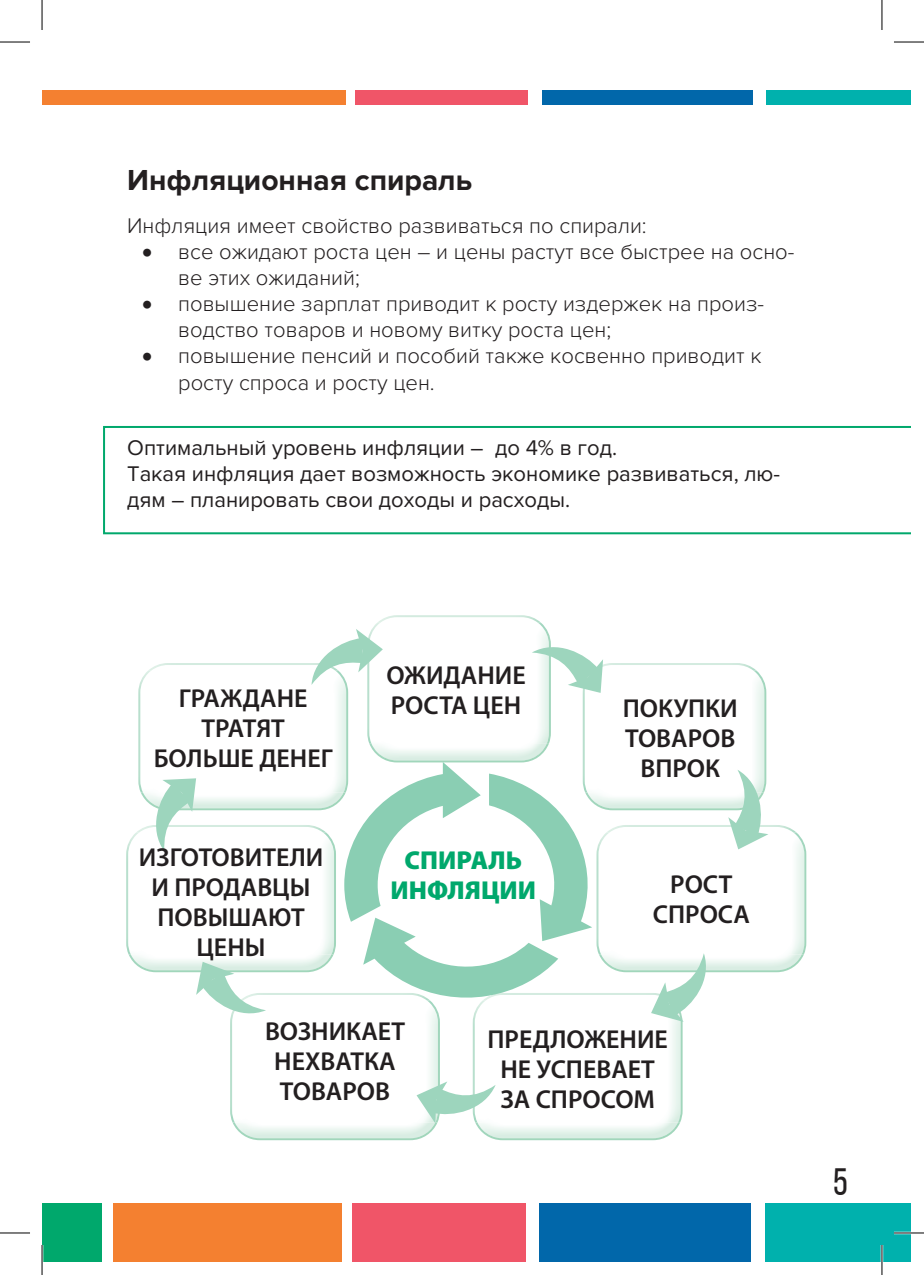
<style>
.page{position:relative;width:924px;height:1275px;background:#fff}
.page>*{position:absolute;margin:0;border:0;box-sizing:border-box;transform-origin:0 0}
.t1{font:38px "Bebas Neue";color:#231f20}
.t2{font:700 30px "Proxima Nova";color:#231f20}
.t3{font:600 26px/30px "Myriad Pro";color:#231f20;text-align:center}
.t4{font:900 26px/30px "Myriad Pro";color:#00a86c;text-align:center}
.t5{font:300 22px/26px "Proxima Nova";color:#231f20}
.t6{font:22px/26px "Proxima Nova";color:#231f20}
</style>
<div class="page">
<div style="left:42px;top:90px;width:303px;height:14px;background:#f48030"></div>
<div style="left:355px;top:90px;width:173px;height:14px;background:#f05568"></div>
<div style="left:541px;top:90px;width:210px;height:14px;background:#0167aa"></div>
<div style="left:765px;top:90px;width:144px;height:14px;background:#00b1ad"></div>
<svg style="left:103px;top:426px;width:806px;height:108px"></svg>
<img style="left:369px;top:649px;width:179px;height:113px">
<img style="left:377px;top:615px;width:163px;height:8px">
<img style="left:537px;top:623px;width:13px;height:120px">
<img style="left:367px;top:623px;width:13px;height:120px">
<img style="left:599px;top:670px;width:129px;height:140px">
<img style="left:602px;top:663px;width:154px;height:7px">
<img style="left:753px;top:670px;width:13px;height:99px">
<img style="left:582px;top:693px;width:3px;height:69px">
<img style="left:140px;top:670px;width:204px;height:140px">
<img style="left:149px;top:663px;width:162px;height:7px">
<img style="left:335px;top:685px;width:13px;height:107px">
<img style="left:138px;top:670px;width:13px;height:122px">
<img style="left:599px;top:832px;width:205px;height:140px">
<img style="left:607px;top:825px;width:189px;height:7px">
<img style="left:793px;top:832px;width:13px;height:122px">
<img style="left:599px;top:832px;width:10px;height:122px">
<img style="left:475px;top:1085px;width:205px;height:55px">
<svg style="left:344px;top:762px;width:255px;height:239px"></svg>
<img style="left:669px;top:1022px;width:13px;height:100px">
<img style="left:472px;top:1000px;width:13px;height:81px">
<img style="left:128px;top:832px;width:206px;height:140px">
<img style="left:137px;top:825px;width:189px;height:7px">
<img style="left:323px;top:832px;width:13px;height:122px">
<img style="left:126px;top:832px;width:13px;height:122px">
<img style="left:232px;top:1000px;width:205px;height:140px">
<img style="left:266px;top:993px;width:164px;height:7px">
<img style="left:427px;top:1000px;width:13px;height:81px">
<img style="left:230px;top:1020px;width:13px;height:102px">
<svg style="left:728px;top:769px;width:40px;height:80px"></svg>
<svg style="left:650px;top:953px;width:62px;height:69px"></svg>
<svg style="left:416px;top:1081px;width:79px;height:42px"></svg>
<svg style="left:196px;top:961px;width:70px;height:59px"></svg>
<svg style="left:148px;top:778px;width:48px;height:73px"></svg>
<svg style="left:311px;top:629px;width:71px;height:56px"></svg>
<svg style="left:531px;top:639px;width:71px;height:54px"></svg>
<div style="left:42px;top:1202px;width:59px;height:59px;background:#00a86c"></div>
<div style="left:112px;top:1202px;width:229px;height:59px;background:#f48030"></div>
<div style="left:351px;top:1202px;width:174px;height:59px;background:#f05568"></div>
<div style="left:539px;top:1202px;width:211px;height:59px;background:#0167aa"></div>
<div style="left:764px;top:1202px;width:145px;height:59px;background:#00b1ad"></div>
<hr style="left:893px;top:1231px;width:30px;height:3px;background:#fff">
<hr style="left:880px;top:1245px;width:2px;height:30px;background:#fff">
<hr style="left:0;top:42px;width:30px;height:1px;background:#000">
<hr style="left:893px;top:42px;width:30px;height:1px;background:#000">
<hr style="left:0;top:1232px;width:30px;height:1px;background:#000">
<hr style="left:893px;top:1232px;width:30px;height:1px;background:#000">
<hr style="left:42px;top:0;width:1px;height:30px;background:#000">
<hr style="left:42px;top:1245px;width:1px;height:30px;background:#000">
<hr style="left:881px;top:0;width:1px;height:30px;background:#000">
<hr style="left:881px;top:1245px;width:1px;height:30px;background:#000">
<h2 class="t2" style="left:127px;top:163px;width:346px">Инфляционная спираль</h2>
<p class="t5" style="left:127px;top:213px;width:521px">Инфляция имеет свойство развиваться по спирали:</p>
<p class="t5" style="left:178px;top:239px;width:617px;text-indent:-36px">• все ожидают роста цен – и цены растут все быстрее на осно‑ ве этих ожиданий;</p>
<p class="t5" style="left:178px;top:291px;width:587px;text-indent:-36px">• повышение зарплат приводит к росту издержек на произ‑ водство товаров и новому витку роста цен;</p>
<p class="t5" style="left:178px;top:343px;width:584px;text-indent:-36px">• повышение пенсий и пособий также косвенно приводит к росту спроса и росту цен.</p>
<p class="t6" style="left:127px;top:435px;width:654px">Оптимальный уровень инфляции – до 4% в год.<br>Такая инфляция дает возможность экономике развиваться, лю&shy;дям – планировать свои доходы и расходы.</p>
<p class="t3" style="left:154px;top:682px;width:180px">ГРАЖДАНЕ<br>ТРАТЯТ<br>БОЛЬШЕ ДЕНЕГ</p>
<p class="t3" style="left:139px;top:841px;width:186px">ИЗГОТОВИТЕЛИ<br>И ПРОДАВЦЫ<br>ПОВЫШАЮТ<br>ЦЕНЫ</p>
<p class="t3" style="left:386px;top:659px;width:141px;text-align:left">ОЖИДАНИЕ<br>РОСТА ЦЕН</p>
<p class="t4" style="left:390px;top:844px;width:147px">СПИРАЛЬ<br>ИНФЛЯЦИИ</p>
<p class="t3" style="left:622px;top:692px;width:116px">ПОКУПКИ<br>ТОВАРОВ<br>ВПРОК</p>
<p class="t3" style="left:652px;top:868px;width:98px">РОСТ<br>СПРОСА</p>
<p class="t3" style="left:265px;top:1015px;width:141px">ВОЗНИКАЕТ<br>НЕХВАТКА<br>ТОВАРОВ</p>
<p class="t3" style="left:487px;top:1024px;width:182px">ПРЕДЛОЖЕНИЕ<br>НЕ УСПЕВАЕТ<br>ЗА СПРОСОМ</p>
<h1 class="t1" style="left:832px;top:1161px;width:16px">5</h1>
</div>
